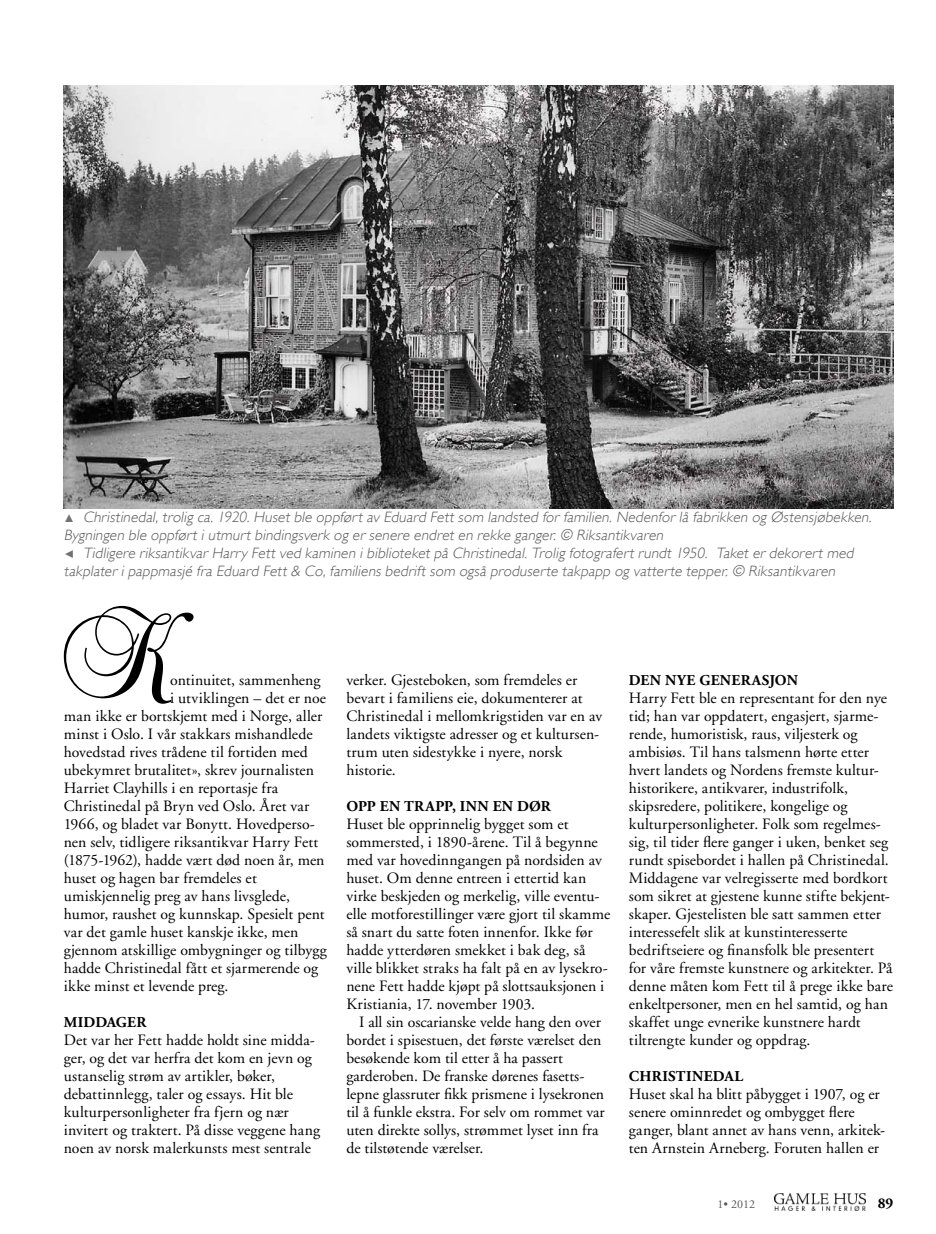
<style>
.page{position:relative;width:936px;height:1234px;background:#fff}
.page>*{position:absolute;margin:0;border:0;box-sizing:border-box;transform-origin:0 0}
.t1{font:139.35px "Balmoral Plain";color:#000}
.t2{font:15.75px/18px "Adobe Garamond";letter-spacing:.005em;color:#000}
.t3{font:italic 300 15px/18px "Gill Sans";letter-spacing:.015em;color:#58585a}
.t4{font:700 15px "Adobe Garamond";letter-spacing:.02em;color:#000}
.t5{font:12px "Adobe Garamond";color:#58585a}
.s1{font-family:"Lucida Sans Unicode";font-weight:400;font-style:normal;font-size:13.5px;color:#707172}
</style>
<div class="page">
<img style="left:774px;top:1193px;width:91px;height:17px">
<img style="left:64px;top:85px;width:829px;height:423px">
<p class="t3" style="left:64px;top:508px;width:812px"><span class="s1">▲</span> Christinedal, trolig ca. 1920. Huset ble oppført av Eduard Fett som landsted for familien. Nedenfor lå fabrikken og Østensjøbekken.<br>Bygningen ble oppført i utmurt bindingsverk og er senere endret en rekke ganger. © Riksantikvaren<br><span class="s1">◀</span> Tidligere riksantikvar Harry Fett ved kaminen i biblioteket på Christinedal. Trolig fotografert rundt 1950. Taket er dekorert med takplater i pappmasjé fra Eduard Fett &amp; Co, familiens bedrift som også produserte takpapp og vatterte tepper. © Riksantikvaren</p>
<h1 class="t1" style="left:58px;top:559px;width:114px">K</h1>
<p class="t2" style="left:170px;top:670px;width:152px">ontinuitet, sammenheng</p>
<p class="t2" style="left:170px;top:688px;width:157px">i utviklingen – det er noe</p>
<p class="t2" style="left:64px;top:706px;width:260px">man ikke er bortskjemt med i Norge, aller</p>
<p class="t2" style="left:64px;top:724px;width:250px">minst i Oslo. I vår stakkars mishandlede</p>
<p class="t2" style="left:64px;top:742px;width:245px">hovedstad rives trådene til fortiden med</p>
<p class="t2" style="left:64px;top:760px;width:252px">ubekymret brutalitet», skrev journalisten</p>
<p class="t2" style="left:64px;top:778px;width:216px">Harriet Clayhills i en reportasje fra</p>
<p class="t2" style="left:64px;top:796px;width:247px">Christinedal på Bryn ved Oslo. Året var</p>
<p class="t2" style="left:64px;top:814px;width:252px">1966, og bladet var Bonytt. Hovedperso-</p>
<p class="t2" style="left:64px;top:832px;width:256px">nen selv, tidligere riksantikvar Harry Fett</p>
<p class="t2" style="left:64px;top:850px;width:262px">(1875-1962), hadde vært død noen år, men</p>
<p class="t2" style="left:64px;top:868px;width:194px">huset og hagen bar fremdeles et</p>
<p class="t2" style="left:64px;top:886px;width:228px">umiskjennelig preg av hans livsglede,</p>
<p class="t2" style="left:64px;top:904px;width:262px">humor, raushet og kunnskap. Spesielt pent</p>
<p class="t2" style="left:64px;top:922px;width:236px">var det gamle huset kanskje ikke, men</p>
<p class="t2" style="left:64px;top:940px;width:264px">gjennom atskillige ombygninger og tilbygg</p>
<p class="t2" style="left:64px;top:958px;width:256px">hadde Christinedal fått et sjarmerende og</p>
<p class="t2" style="left:64px;top:976px;width:166px">ikke minst et levende preg.</p>
<p class="t4" style="left:64px;top:1013px;width:84px">MIDDAGER</p>
<p class="t2" style="left:64px;top:1030px;width:258px">Det var her Fett hadde holdt sine midda&shy;ger, og det var herfra det kom en jevn og ustanselig strøm av artikler, bøker, debattinnlegg, taler og essays. Hit ble kulturpersonligheter fra fjern og nær invitert og traktert. På disse veggene hang noen av norsk malerkunsts mest sentrale</p>
<p class="t2" style="left:346px;top:670px;width:257px">verker. Gjesteboken, som fremdeles er bevart i familiens eie, dokumenterer at Christinedal i mellomkrigstiden var en av landets viktigste adresser og et kultursen&shy;trum uten sidestykke i nyere, norsk historie.</p>
<p class="t4" style="left:346px;top:797px;width:206px">OPP EN TRAPP, INN EN DØR</p>
<p class="t2" style="left:346px;top:814px;width:265px">Huset ble opprinnelig bygget som et sommersted, i 1890-årene. Til å begynne med var hovedinngangen på nordsiden av huset. Om denne entreen i ettertid kan virke beskjeden og merkelig, ville eventu&shy;elle motforestillinger være gjort til skamme så snart du satte foten innenfor. Ikke før hadde ytterdøren smekket i bak deg, så ville blikket straks ha falt på en av lysekro&shy;nene Fett hadde kjøpt på slottsauksjonen i Kristiania, 17. november 1903.</p>
<p class="t2" style="left:346px;top:1012px;width:260px;text-indent:13px">I all sin oscarianske velde hang den over bordet i spisestuen, det første værelset den besøkende kom til etter å ha passert garderoben. De franske dørenes fasetts&shy;lepne glassruter fikk prismene i lysekronen til å funkle ekstra. For selv om rommet var uten direkte sollys, strømmet lyset inn fra de tilstøtende værelser.</p>
<p class="t4" style="left:629px;top:671px;width:170px">DEN NYE GENERASJON</p>
<p class="t2" style="left:629px;top:688px;width:265px">Harry Fett ble en representant for den nye tid; han var oppdatert, engasjert, sjarme&shy;rende, humoristisk, raus, viljesterk og ambisiøs. Til hans talsmenn hørte etter hvert landets og Nordens fremste kultur&shy;historikere, antikvarer, industrifolk, skipsredere, politikere, kongelige og kulturpersonligheter. Folk som regelmes&shy;sig, til tider flere ganger i uken, benket seg rundt spisebordet i hallen på Christinedal.<br>Middagene var velregisserte med bordkort som sikret at gjestene kunne stifte bekjent&shy;skaper. Gjestelisten ble satt sammen etter interessefelt slik at kunstinteresserte bedriftseiere og finansfolk ble presentert for våre fremste kunstnere og arkitekter. På denne måten kom Fett til å prege ikke bare enkeltpersoner, men en hel samtid, og han skaffet unge evnerike kunstnere hardt tiltrengte kunder og oppdrag.</p>
<p class="t4" style="left:629px;top:1067px;width:116px">CHRISTINEDAL</p>
<p class="t2" style="left:629px;top:1084px;width:257px">Huset skal ha blitt påbygget i 1907, og er senere ominnredet og ombygget flere ganger, blant annet av hans venn, arkitek&shy;ten Arnstein Arneberg. Foruten hallen er</p>
<p class="t5" style="left:717px;top:1196px;width:39px">1• 2012</p>
<p class="t4" style="left:877px;top:1194px;width:17px">89</p>
</div>
